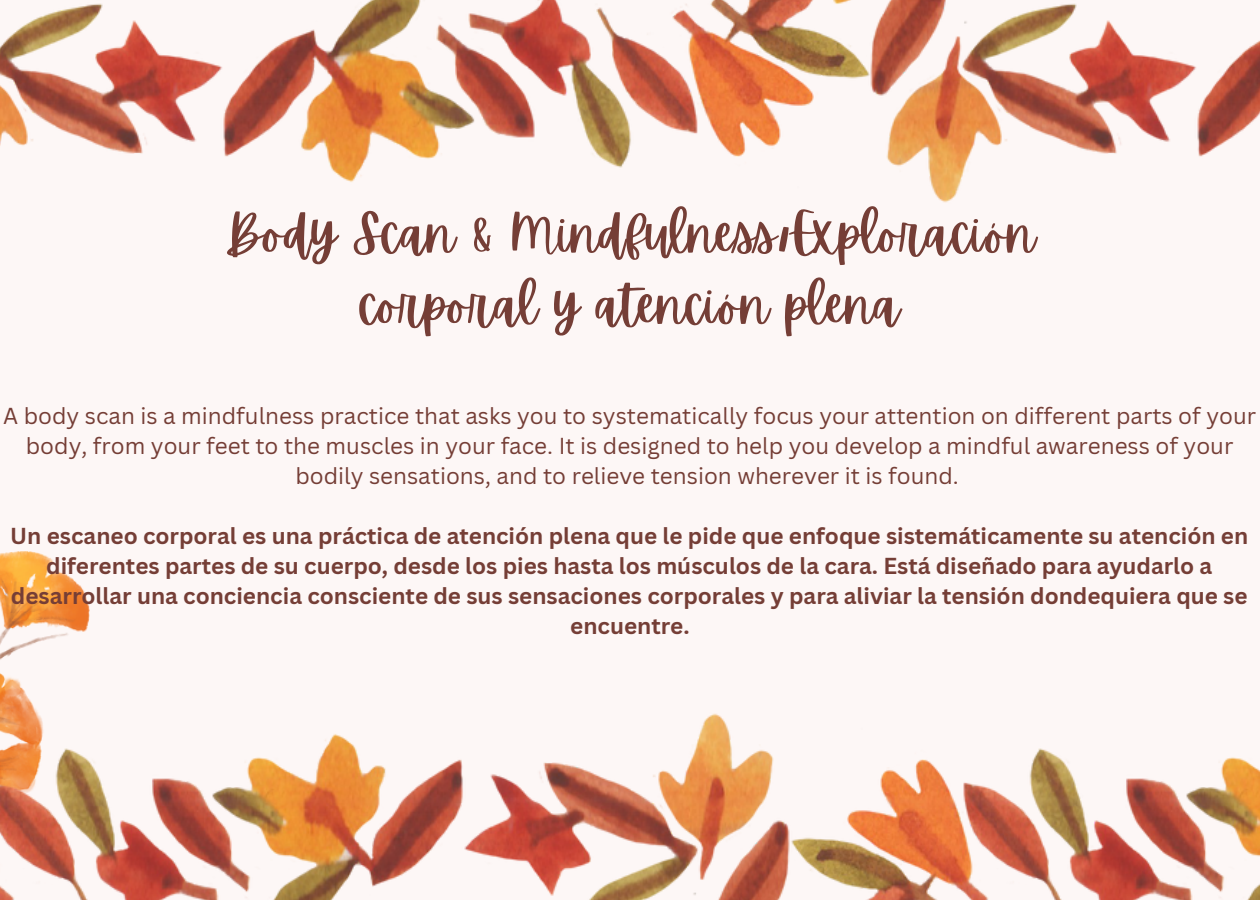
<style>
.page{position:relative;width:1260px;height:900px;background:#fdf7f6}
.page>*{position:absolute;margin:0;border:0;box-sizing:border-box;transform-origin:0 0}
.t1{font:51.75px/71.2px "Apricots";color:#753e36;text-align:center}
.t2{font:700 22.5px/30px "Canva Sans";color:#753e36;text-align:center}
.t3{font:22.5px/30px "Canva Sans";color:#753e36;text-align:center}
</style>
<div class="page">
<img style="left:0;top:551px;width:90px;height:162px">
<img style="left:0;top:713px;width:781px;height:187px">
<img style="left:879px;top:0;width:381px;height:203px">
<img style="left:781px;top:748px;width:479px;height:152px">
<img style="left:0;top:0;width:879px;height:182px">
<h1 class="t1" style="left:224px;top:199px;width:813px">Body Scan &amp; Mindfulness/Exploración corporal y atención plena</h1>
<p class="t3" style="left:3px;top:400px;width:1254px">A body scan is a mindfulness practice that asks you to systematically focus your attention on different parts of your body, from your feet to the muscles in your face. It is designed to help you develop a mindful awareness of your bodily sensations, and to relieve tension wherever it is found.</p>
<p class="t2" style="left:10px;top:520px;width:1239px">Un escaneo corporal es una práctica de atención plena que le pide que enfoque sistemáticamente su atención en diferentes partes de su cuerpo, desde los pies hasta los músculos de la cara. Está diseñado para ayudarlo a desarrollar una conciencia consciente de sus sensaciones corporales y para aliviar la tensión dondequiera que se encuentre.</p>
</div>
